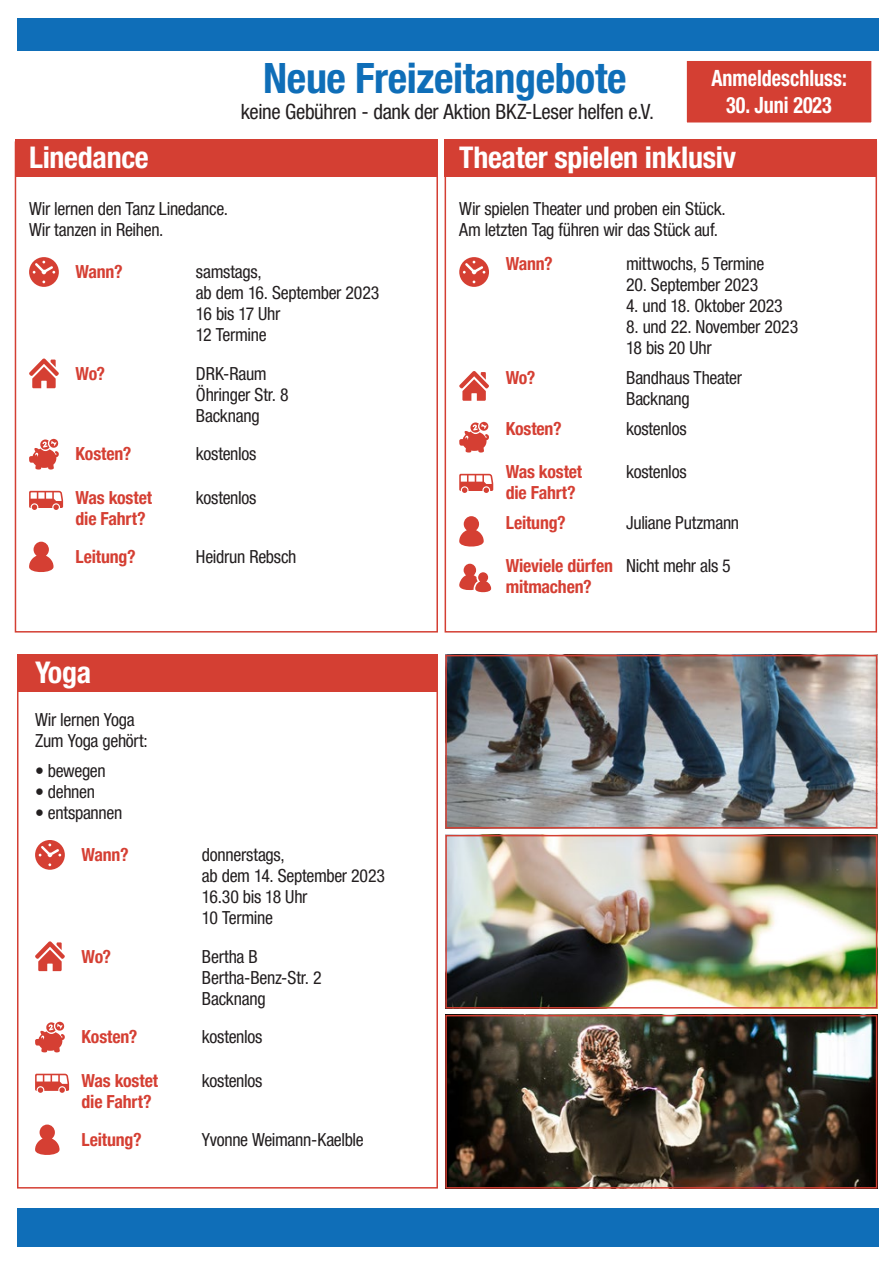
<style>
.page{position:relative;width:893px;height:1263px;background:#fff}
.page>*{position:absolute;margin:0;border:0;box-sizing:border-box;transform-origin:0 0}
.t1{font:700 condensed 42px "Helvetica Neue LT Std";letter-spacing:-.01em;color:#0f6eb8}
.t2{font:700 condensed 30px "Helvetica Neue LT Std";letter-spacing:-.01em;color:#fff}
.t3{font:700 condensed 22.5px "Helvetica Neue LT Std";color:#fff;scale:.89 1}
.t4{font:condensed 21px "Helvetica Neue LT Pro";letter-spacing:-.02em;color:#231f20}
.t5{font:condensed 18px/21px "Helvetica Neue LT Pro";letter-spacing:-.02em;color:#231f20}
.t6{font:700 condensed 18px/21px "Helvetica Neue LT Pro";letter-spacing:-.01em;color:#d53f33}
</style>
<div class="page">
<div style="left:17px;top:18px;width:861px;height:33px;background:#0f6eb8"></div>
<div style="left:17px;top:1208px;width:861px;height:39px;background:#0f6eb8"></div>
<svg style="left:29px;top:257px;width:30px;height:30px"></svg>
<svg style="left:29px;top:358px;width:30px;height:30px"></svg>
<svg style="left:29px;top:439px;width:30px;height:31px"></svg>
<svg style="left:29px;top:491px;width:34px;height:19px"></svg>
<svg style="left:29px;top:542px;width:25px;height:30px"></svg>
<div style="left:15px;top:139px;width:423px;height:37px;background:#d43f33"></div>
<svg style="left:459px;top:257px;width:30px;height:30px"></svg>
<svg style="left:459px;top:371px;width:30px;height:30px"></svg>
<svg style="left:459px;top:422px;width:30px;height:31px"></svg>
<svg style="left:459px;top:474px;width:34px;height:19px"></svg>
<svg style="left:459px;top:516px;width:25px;height:31px"></svg>
<svg style="left:459px;top:564px;width:32px;height:29px"></svg>
<svg style="left:35px;top:840px;width:30px;height:30px"></svg>
<svg style="left:35px;top:941px;width:30px;height:30px"></svg>
<svg style="left:35px;top:1021px;width:30px;height:31px"></svg>
<svg style="left:35px;top:1074px;width:34px;height:19px"></svg>
<svg style="left:35px;top:1124px;width:25px;height:31px"></svg>
<div style="left:17px;top:655px;width:421px;height:37px;background:#d43f33"></div>
<div style="left:445px;top:139px;width:432px;height:37px;background:#d43f33"></div>
<div style="left:686px;top:60px;width:186px;height:63px;background:#d43f33"></div>
<div style="left:685px;top:60px;width:188px;height:64px;border:1px solid #fff"></div>
<img style="left:448px;top:838px;width:426px;height:167px">
<div style="left:445px;top:835px;width:432px;height:173px;border:2px solid #d43f33"></div>
<img style="left:448px;top:1018px;width:426px;height:167px">
<div style="left:445px;top:1015px;width:432px;height:173px;border:2px solid #d43f33"></div>
<img style="left:448px;top:658px;width:426px;height:167px">
<div style="left:445px;top:655px;width:432px;height:173px;border:2px solid #d43f33"></div>
<h2 class="t2" style="left:29px;top:139px;width:121px">Linedance</h2>
<h1 class="t1" style="left:263px;top:52px;width:365px">Neue Freizeitangebote</h1>
<p class="t4" style="left:241px;top:99px;width:415px">keine Gebühren - dank der Aktion BKZ-Leser helfen .V.e</p>
<p class="t3" style="left:711px;top:65px;width:154px">Anmeldeschluss:</p>
<p class="t3" style="left:726px;top:92px;width:120px">30. Juni 2023</p>
<h2 class="t2" style="left:459px;top:139px;width:278px">Theater spielen inklusiv</h2>
<p class="t5" style="left:29px;top:198px;width:201px">Wir lernen den Tanz Linedance.<br>Wir tanzen in Reihen.</p>
<p class="t5" style="left:196px;top:261px;width:67px">samstags,</p>
<p class="t6" style="left:76px;top:262px;width:49px">Wann?</p>
<p class="t6" style="left:76px;top:363px;width:31px">Wo?</p>
<p class="t5" style="left:196px;top:282px;width:185px">ab dem 16. September 2023<br>16 bis 17 Uhr<br>12 Termine</p>
<p class="t5" style="left:196px;top:363px;width:72px">DRK-Raum</p>
<p class="t5" style="left:196px;top:384px;width:94px">Öhringer Str 8.<br>Backnang</p>
<p class="t5" style="left:196px;top:443px;width:62px">kostenlos</p>
<p class="t6" style="left:76px;top:443px;width:57px">Kosten?</p>
<p class="t6" style="left:76px;top:487px;width:78px">Was kostet die Fahrt?</p>
<p class="t5" style="left:196px;top:487px;width:62px">kostenlos</p>
<p class="t5" style="left:196px;top:546px;width:102px">Heidrun Rebsch</p>
<p class="t6" style="left:76px;top:546px;width:61px">Leitung?</p>
<h2 class="t2" style="left:35px;top:654px;width:58px">Yoga</h2>
<p class="t5" style="left:35px;top:709px;width:114px">Wir lernen Yoga<br>Zum Yoga gehört:</p>
<p class="t5" style="left:35px;top:760px;width:72px">• bewegen</p>
<p class="t5" style="left:35px;top:781px;width:61px">• dehnen</p>
<p class="t5" style="left:35px;top:802px;width:89px">• entspannen</p>
<p class="t6" style="left:82px;top:844px;width:49px">Wann?</p>
<p class="t6" style="left:82px;top:946px;width:31px">Wo?</p>
<p class="t5" style="left:202px;top:844px;width:84px">donnerstags,</p>
<p class="t5" style="left:202px;top:865px;width:184px">ab dem 14. September 2023<br>16.30 bis 18 Uhr<br>10 Termine</p>
<p class="t5" style="left:202px;top:946px;width:57px">Bertha B</p>
<p class="t5" style="left:202px;top:967px;width:121px">Bertha-Benz-Str 2.<br>Backnang</p>
<p class="t5" style="left:202px;top:1026px;width:62px">kostenlos</p>
<p class="t6" style="left:82px;top:1026px;width:57px">Kosten?</p>
<p class="t6" style="left:82px;top:1070px;width:78px">Was kostet die Fahrt?</p>
<p class="t5" style="left:202px;top:1069px;width:62px">kostenlos</p>
<p class="t5" style="left:202px;top:1129px;width:163px">Yvonne Weimann-Kaelble</p>
<p class="t6" style="left:82px;top:1129px;width:61px">Leitung?</p>
<p class="t5" style="left:459px;top:198px;width:268px">Wir spielen Theater und proben ein Stück.<br>Am letzten Tag führen wir das Stück auf.</p>
<p class="t5" style="left:626px;top:253px;width:140px">mittwochs 5, Termine</p>
<p class="t6" style="left:506px;top:253px;width:49px">Wann?</p>
<p class="t6" style="left:506px;top:367px;width:31px">Wo?</p>
<p class="t5" style="left:626px;top:274px;width:134px">20. September 2023</p>
<p class="t5" style="left:626px;top:295px;width:158px">4. und 18. Oktober 2023</p>
<p class="t5" style="left:626px;top:316px;width:174px">8. und 22. November 2023<br>18 bis 20 Uhr</p>
<p class="t5" style="left:626px;top:367px;width:117px">Bandhaus Theater</p>
<p class="t5" style="left:626px;top:383px;width:65px;line-height:29.8px">Backnang kostenlos</p>
<p class="t6" style="left:506px;top:418px;width:57px">Kosten?</p>
<p class="t6" style="left:506px;top:461px;width:78px">Was kostet die Fahrt?</p>
<p class="t5" style="left:626px;top:461px;width:62px">kostenlos</p>
<p class="t5" style="left:626px;top:512px;width:115px">Juliane Putzmann</p>
<p class="t6" style="left:506px;top:512px;width:61px">Leitung?</p>
<p class="t6" style="left:506px;top:555px;width:109px">Wieviele dürfen mitmachen?</p>
<p class="t5" style="left:626px;top:555px;width:106px">Nicht mehr als 5</p>
</div>
